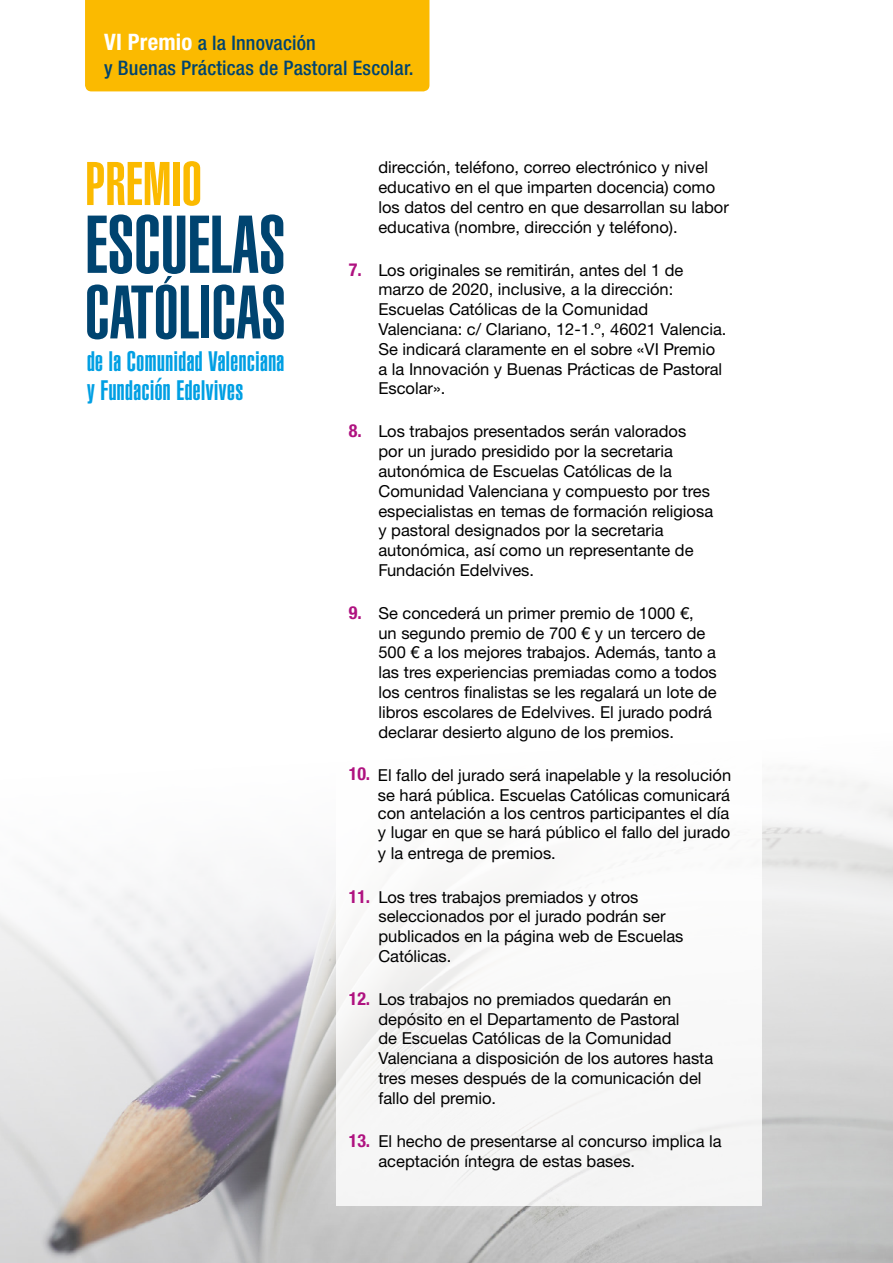
<style>
.page{position:relative;width:893px;height:1263px;background:#fff}
.page>*{position:absolute;margin:0;border:0;box-sizing:border-box;transform-origin:0 0}
.t1{font:80.4px "Helvetica LT Std Ultra Comp";color:#004470}
.t2{font:74.25px "Helvetica LT Std Ultra Comp";color:#004470}
.t3{font:60.45px "Helvetica LT Std Ultra Comp";color:#fbba00}
.t4{font:27.75px/28.5px "Helvetica LT Std Ultra Comp";letter-spacing:.02em;color:#009fe3}
.t5{font:500 condensed 20.1px/24.5px "Helvetica Neue LT Std";letter-spacing:.01em;color:#004470}
.t6{font:16.5px/19.8px "Helvetica Neue LTW1 G";color:#000}
.s1{font-weight:700;font-size:22.65px;color:#fff}
.s2{font-weight:700;font-stretch:condensed;font-size:18px;color:#af1280}
</style>
<div class="page">
<img style="left:0;top:777px;width:893px;height:486px">
<div style="left:336px;top:449px;width:425px;height:757px;background:#fff"></div>
<div style="left:85px;top:0;width:344px;height:91px;background:#fbba00"></div>
<svg style="left:164px;top:276px;width:8px;height:7px"></svg>
<p class="t5" style="left:104px;top:31px;width:311px"><span class="s1">VI Premio</span> a la Innovación<br>y Buenas Prácticas de Pastoral Escolar.</p>
<h3 class="t3" style="left:85px;top:149px;width:118px">PREMIO</h3>
<h1 class="t1" style="left:85px;top:198px;width:202px">ESCUELAS</h1>
<h2 class="t2" style="left:85px;top:270px;width:202px">CATOLICAS</h2>
<h3 class="t4" style="left:87px;top:347px;width:199px">de la Comunidad Valenciana y Fundación Edelvives</h3>
<p class="t6" style="left:378px;top:157px;width:352px">dirección, teléfono, correo electrónico y nivel educativo en el que imparten docencia) como los datos del centro en que desarrollan su labor educativa (nombre, dirección y teléfono).</p>
<p class="t6" style="left:378px;top:260px;width:349px;text-indent:-30px"><span class="s2">7.</span> Los originales se remitirán, antes del 1 de marzo de 2020, inclusive, a la dirección:<br>Escuelas Católicas de la Comunidad Valenciana: c/ Clariano, 12-1.º, 46021 Valencia.<br>Se indicará claramente en el sobre «VI Premio a la Innovación y Buenas Prácticas de Pastoral Escolar».</p>
<p class="t6" style="left:378px;top:421px;width:336px;text-indent:-30px"><span class="s2">8.</span> Los trabajos presentados serán valorados por un jurado presidido por la secretaria autonómica de Escuelas Católicas de la Comunidad Valenciana y compuesto por tres especialistas en temas de formación religiosa y pastoral designados por la secretaria autonómica, así como un representante de Fundación Edelvives.</p>
<p class="t6" style="left:378px;top:603px;width:340px;text-indent:-30px"><span class="s2">9.</span> Se concederá un primer premio de 1000 €,<br>un segundo premio de 700 € y un tercero de 500 € a los mejores trabajos. Además, tanto a las tres experiencias premiadas como a todos los centros finalistas se les regalará un lote de libros escolares de Edelvives. El jurado podrá declarar desierto alguno de los premios.</p>
<p class="t6" style="left:378px;top:765px;width:355px;text-align:justify;text-indent:-29px"><span class="s2">10.</span> El fallo del jurado será inapelable y la resolución se hará pública. Escuelas Católicas comunicará con antelación a los centros participantes el día y lugar en que se hará público el fallo del jurado y la entrega de premios.</p>
<p class="t6" style="left:378px;top:887px;width:306px;text-indent:-30px"><span class="s2">11.</span> Los tres trabajos premiados y otros seleccionados por el jurado podrán ser publicados en la página web de Escuelas<br>Católicas.</p>
<p class="t6" style="left:378px;top:989px;width:336px;text-indent:-30px"><span class="s2">12.</span> Los trabajos no premiados quedarán en depósito en el Departamento de Pastoral<br>de Escuelas Católicas de la Comunidad Valenciana a disposición de los autores hasta tres meses después de la comunicación del fallo del premio.</p>
<p class="t6" style="left:378px;top:1131px;width:345px;text-indent:-30px"><span class="s2">13.</span> El hecho de presentarse al concurso implica la aceptación íntegra de estas bases.</p>
</div>
